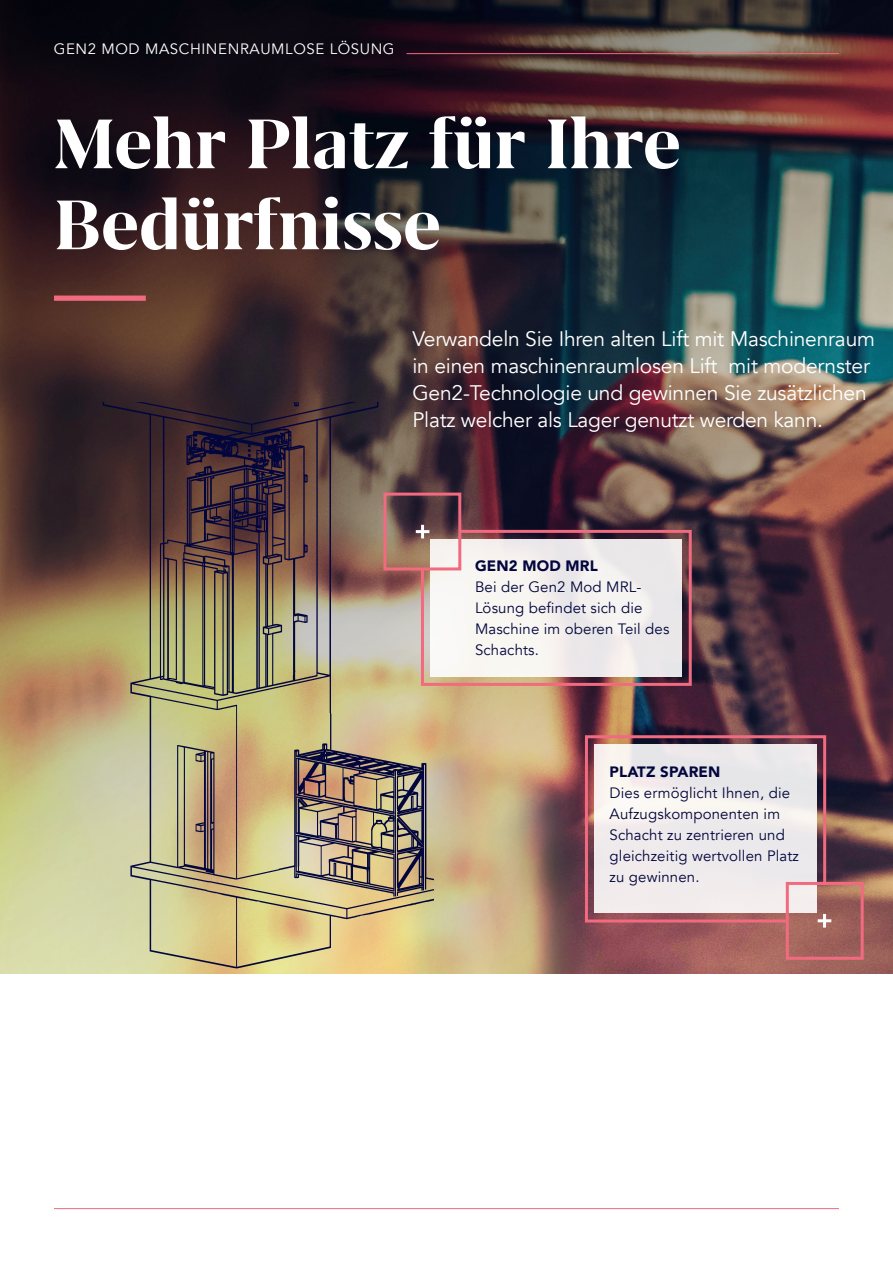
<style>
.page{position:relative;width:893px;height:1263px;background:#fff}
.page>*{position:absolute;margin:0;border:0;box-sizing:border-box;transform-origin:0 0}
.t1{font:700 81px/81px "Grifo M";color:#fff}
.t2{font:21px/27px "Avenir";letter-spacing:-.01em;color:#fff}
.t3{font:15px/21px "Avenir";letter-spacing:.01em;color:#02063d}
.t4{font:15px "Avenir";letter-spacing:.04em;color:#fff}
.t5{font:900 15px "Avenir";letter-spacing:.01em;color:#02063d}
</style>
<div class="page">
<img style="left:0;top:0;width:893px;height:974px">
<hr style="left:54px;top:1208px;width:785px;height:1px;background:#f16a80">
<img style="left:38px;top:403px;width:395px;height:571px">
<hr style="left:406px;top:53px;width:433px;height:1px;background:#f16a80">
<div style="left:54px;top:296px;width:92px;height:5px;background:#f16a80"></div>
<svg style="left:818px;top:914px;width:13px;height:13px"></svg>
<div style="left:383px;top:493px;width:78px;height:77px;border:3px solid #f16a80"></div>
<div style="left:786px;top:882px;width:78px;height:78px;border:3px solid #f16a80"></div>
<svg style="left:416px;top:525px;width:277px;height:162px"></svg>
<svg style="left:583px;top:734px;width:245px;height:190px;background:#decdcf"></svg>
<p class="t4" style="left:54px;top:40px;width:342px">GEN2 MOD MASCHINENRAUMLOSE LÖSUNG</p>
<p class="t1" style="left:54px;top:103px;width:629px">Mehr Platz für Ihre<br>Bedürfnisse</p>
<p class="t2" style="left:412px;top:326px;width:464px">Verwandeln Sie Ihren alten Lift mit Maschinenraum in einen maschinenraumlosen Lift mit modernster Gen2-Technologie und gewinnen Sie zusätzlichen Platz welcher als Lager genutzt werden kann.</p>
<p class="t5" style="left:475px;top:553px;width:124px">GEN2 MOD MRL</p>
<p class="t3" style="left:475px;top:577px;width:196px">Bei der Gen2 Mod MRL-<br>Lösung befindet sich die<br>Maschine im oberen Teil des<br>Schachts.</p>
<p class="t5" style="left:610px;top:759px;width:112px">PLATZ SPAREN</p>
<p class="t3" style="left:610px;top:782px;width:191px">Dies ermöglicht Ihnen, die<br>Aufzugskomponenten im<br>Schacht zu zentrieren und gleichzeitig wertvollen Platz zu gewinnen.</p>
</div>
